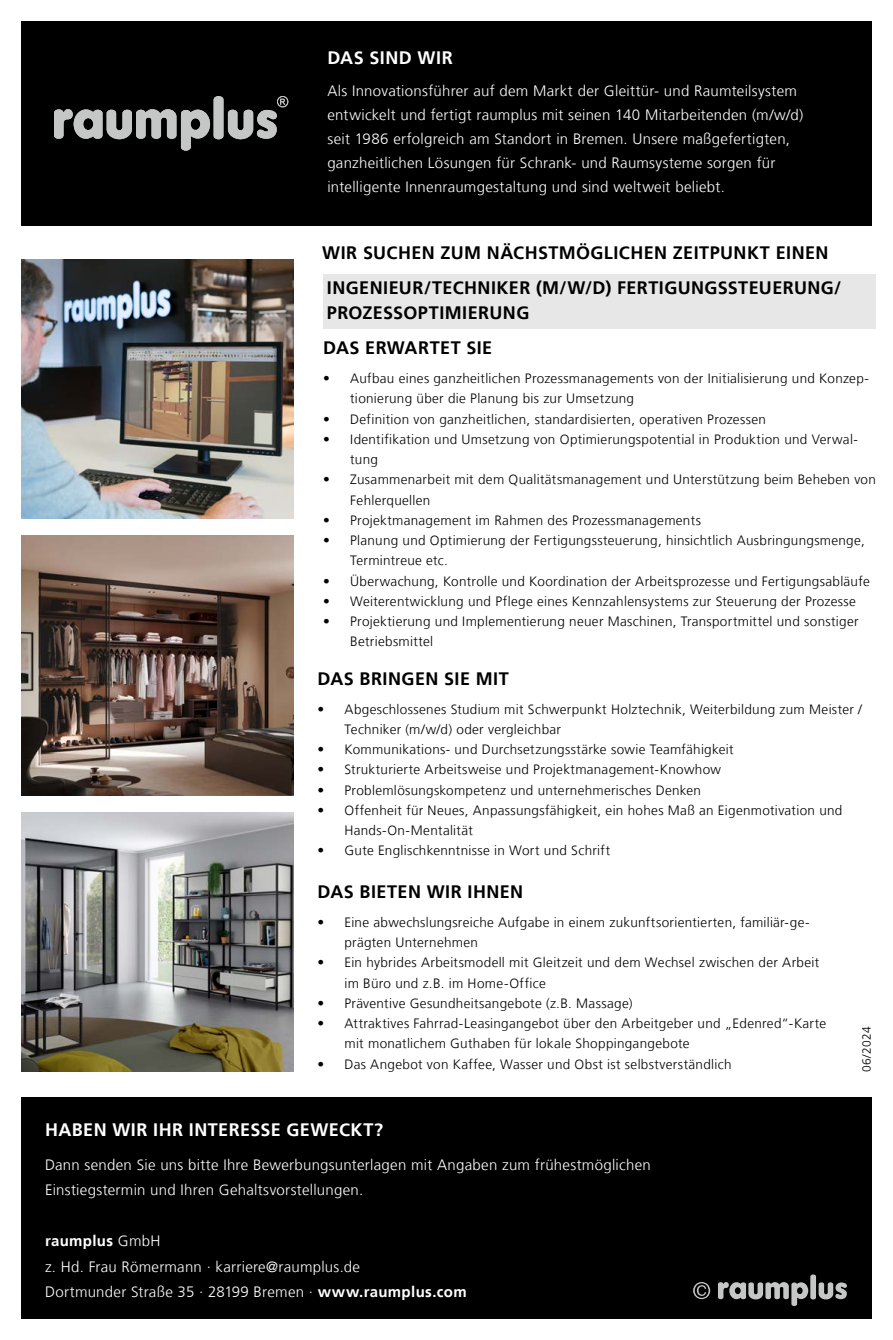
<style>
.page{position:relative;width:893px;height:1340px;background:#fff}
.page>*{position:absolute;margin:0;border:0;box-sizing:border-box;transform-origin:0 0}
.t1{font:700 18px/25.5px "Frutiger LT";letter-spacing:.025em;color:#000}
.t2{font:700 18px "Frutiger LT";letter-spacing:.025em;color:#fff}
.t3{font:300 15px/24px "Frutiger LT";letter-spacing:.02em;color:#fff}
.t4{font:300 13.5px/20.2px "Frutiger LT";letter-spacing:.025em;color:#000}
.t5{font:300 12px "Frutiger LT";letter-spacing:.015em;color:#000}
.s1{font-weight:700}
</style>
<div class="page">
<div style="left:21px;top:21px;width:851px;height:204px;background:#000"></div>
<div style="left:21px;top:1097px;width:851px;height:221px;background:#000"></div>
<svg style="left:54px;top:96px;width:234px;height:55px"></svg>
<div style="left:323px;top:274px;width:553px;height:55px;background:#e7e7e7"></div>
<img style="left:21px;top:536px;width:272px;height:259px">
<img style="left:21px;top:812px;width:272px;height:259px">
<img style="left:21px;top:259px;width:272px;height:260px">
<svg style="left:693px;top:1274px;width:154px;height:31px"></svg>
<h1 class="t2" style="left:327px;top:47px;width:127px">DAS SIND WIR</h1>
<p class="t3" style="left:327px;top:79px;width:477px">Als Innovationsführer auf dem Markt der Gleittür- und Raumteilsystem entwickelt und fertigt raumplus mit seinen 140 Mitarbeitenden (m/w/d) seit 1986 erfolgreich am Standort in Bremen. Unsere maßgefertigten, ganzheitlichen Lösungen für Schrank- und Raumsysteme sorgen für intelligente Innenraumgestaltung und sind weltweit beliebt.</p>
<h1 class="t1" style="left:322px;top:240px;width:508px">WIR SUCHEN ZUM NÄCHSTMÖGLICHEN ZEITPUNKT EINEN</h1>
<h1 class="t1" style="left:327px;top:274px;width:516px">INGENIEUR/TECHNIKER (M/W/D) FERTIGUNGSSTEUERUNG/<br>PROZESSOPTIMIERUNG</h1>
<h1 class="t1" style="left:323px;top:335px;width:171px">DAS ERWARTET SIE</h1>
<p class="t4" style="left:350px;top:368px;width:520px;text-indent:-27px">• Aufbau eines ganzheitlichen Prozessmanagements von der Initialisierung und Konzep&shy;tionierung über die Planung bis zur Umsetzung</p>
<p class="t4" style="left:323px;top:409px;width:444px">• Definition von ganzheitlichen, standardisierten, operativen Prozessen</p>
<p class="t4" style="left:350px;top:429px;width:509px;text-indent:-27px">• Identifikation und Umsetzung von Optimierungspotential in Produktion und Verwal&shy;tung</p>
<p class="t4" style="left:350px;top:470px;width:527px;text-indent:-27px">• Zusammenarbeit mit dem Qualitätsmanagement und Unterstützung beim Beheben von<br>Fehlerquellen</p>
<p class="t4" style="left:323px;top:510px;width:379px">• Projektmanagement im Rahmen des Prozessmanagements</p>
<p class="t4" style="left:350px;top:530px;width:516px;text-indent:-27px">• Planung und Optimierung der Fertigungssteuerung, hinsichtlich Ausbringungsmenge,<br>Termintreue etc.</p>
<p class="t4" style="left:323px;top:571px;width:548px">• Überwachung, Kontrolle und Koordination der Arbeitsprozesse und Fertigungsabläufe</p>
<p class="t4" style="left:323px;top:591px;width:534px">• Weiterentwicklung und Pflege eines Kennzahlensystems zur Steuerung der Prozesse</p>
<p class="t4" style="left:350px;top:611px;width:510px;text-indent:-27px">• Projektierung und Implementierung neuer Maschinen, Transportmittel und sonstiger<br>Betriebsmittel</p>
<h1 class="t1" style="left:317px;top:666px;width:193px">DAS BRINGEN SIE MIT</h1>
<p class="t4" style="left:344px;top:699px;width:519px;text-indent:-27px">• Abgeschlossenes Studium mit Schwerpunkt Holztechnik, Weiterbildung zum Meister /<br>Techniker (m/w/d) oder vergleichbar</p>
<p class="t4" style="left:317px;top:739px;width:418px">• Kommunikations- und Durchsetzungsstärke sowie Teamfähigkeit</p>
<p class="t4" style="left:317px;top:759px;width:405px">• Strukturierte Arbeitsweise und Projektmanagement-Knowhow</p>
<p class="t4" style="left:317px;top:780px;width:385px">• Problemlösungskompetenz und unternehmerisches Denken</p>
<p class="t4" style="left:344px;top:800px;width:499px;text-indent:-27px">• Offenheit für Neues, Anpassungsfähigkeit, ein hohes Maß an Eigenmotivation und<br>Hands-On-Mentalität</p>
<p class="t4" style="left:317px;top:840px;width:294px">• Gute Englischkenntnisse in Wort und Schrift</p>
<h1 class="t1" style="left:317px;top:878px;width:207px">DAS BIETEN WIR IHNEN</h1>
<p class="t4" style="left:344px;top:912px;width:467px;text-indent:-27px">• Eine abwechslungsreiche Aufgabe in einem zukunftsorientierten, familiär-ge&shy;prägten Unternehmen</p>
<p class="t4" style="left:344px;top:952px;width:476px;text-indent:-27px">• Ein hybrides Arbeitsmodell mit Gleitzeit und dem Wechsel zwischen der Arbeit im Büro und z.B. im Home-Office</p>
<p class="t4" style="left:317px;top:993px;width:316px">• Präventive Gesundheitsangebote (z.B. Massage)</p>
<p class="t4" style="left:344px;top:1013px;width:483px;text-indent:-27px">• Attraktives Fahrrad-Leasingangebot über den Arbeitgeber und „Edenred“-Karte mit monatlichem Guthaben für lokale Shoppingangebote</p>
<p class="t4" style="left:317px;top:1054px;width:415px">• Das Angebot von Kaffee, Wasser und Obst ist selbstverständlich</p>
<p class="t5" style="left:860px;top:1072px;width:47px;rotate:-90deg">06/2024</p>
<h1 class="t2" style="left:45px;top:1118px;width:340px">HABEN WIR IHR INTERESSE GEWECKT?</h1>
<p class="t3" style="left:45px;top:1152px;width:607px;line-height:25.5px">Dann senden Sie uns bitte Ihre Bewerbungsunterlagen mit Angaben zum frühestmöglichen<br>Einstiegstermin und Ihren Gehaltsvorstellungen.</p>
<p class="t3" style="left:45px;top:1228px;width:423px;line-height:25.5px"><span class="s1">raumplus</span> GmbH<br>z. Hd. Frau Römermann · karriere@raumplus.de<br>Dortmunder Straße 35 · 28199 Bremen · <span class="s1">www.raumplus.com</span></p>
</div>
